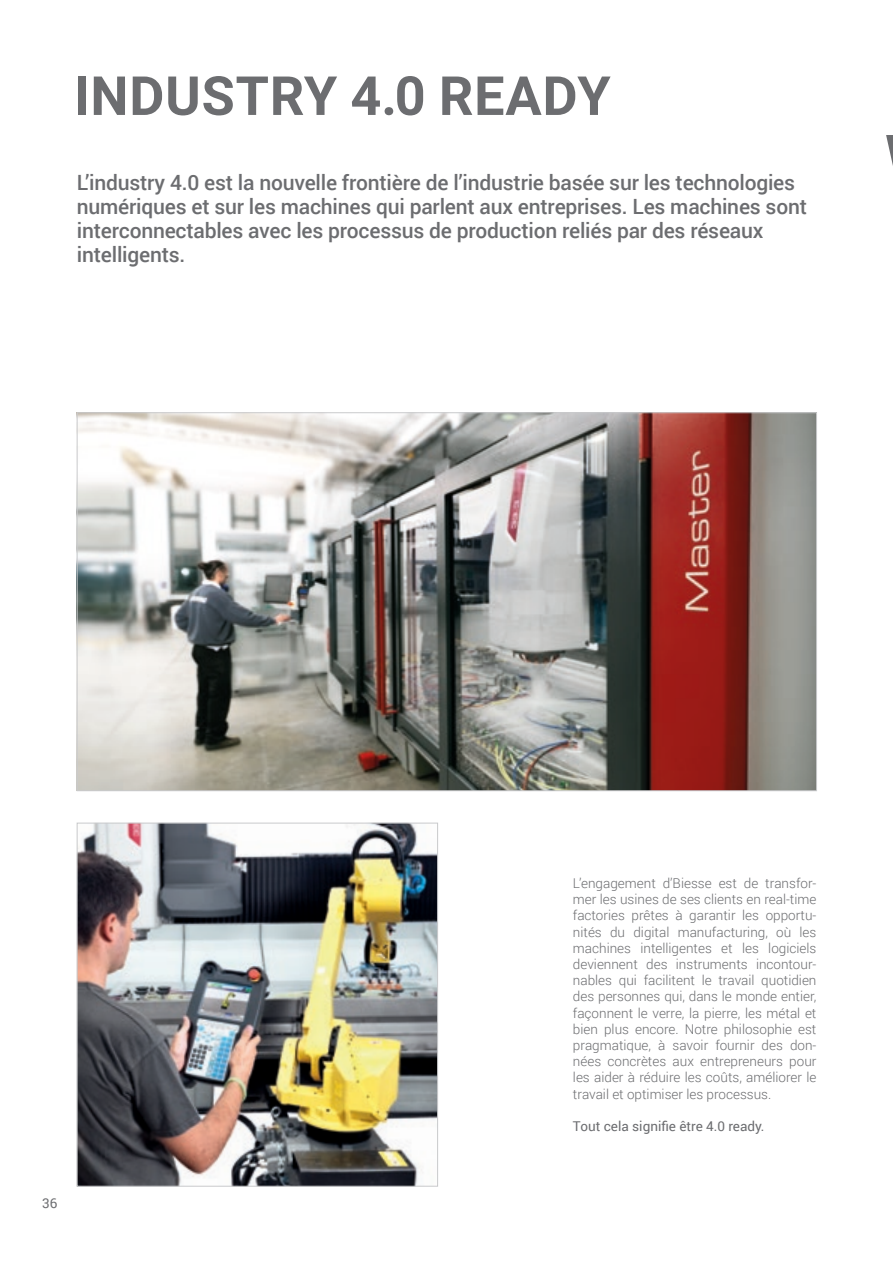
<style>
.page{position:relative;width:893px;height:1263px;background:#fff}
.page>*{position:absolute;margin:0;border:0;box-sizing:border-box;transform-origin:0 0}
.t1{font:700 54px "Roboto";letter-spacing:.015em;color:#6c6d70}
.t2{font:500 21px/24px "Roboto";letter-spacing:-.01em;color:#6c6d70}
.t3{font:300 13.5px/16.2px "Roboto";color:#6c6d70;text-align:justify}
.t4{font:13.5px "Roboto";color:#6c6d70}
</style>
<div class="page">
<img style="left:79px;top:414px;width:736px;height:375px">
<img style="left:79px;top:825px;width:357px;height:359px">
<div style="left:77px;top:823px;width:361px;height:363px;border:1px solid #c9cacc"></div>
<p class="t1" style="left:74px;top:58px;width:538px">INDUSTRY 4.0 READY</p>
<p class="t2" style="left:77px;top:170px;width:732px">L’industry 4.0 est la nouvelle frontière de l’industrie basée sur les technologies numériques et sur les machines qui parlent aux entreprises. Les machines sont interconnectables avec les processus de production reliés par des réseaux intelligents.</p>
<p class="t4" style="left:42px;top:1194px;width:17px">36</p>
<p class="t3" style="left:573px;top:874px;width:245px">L’engagement d’Biesse est de transfor&shy;mer les usines de ses clients en real-time factories prêtes à garantir les opportu&shy;nités du digital manufacturing, où les machines intelligentes et les logiciels deviennent des instruments incontour&shy;nables qui facilitent le travail quotidien des personnes qui, dans le monde entier, façonnent le verre, la pierre, les métal et bien plus encore. Notre philosophie est pragmatique, à savoir fournir des don&shy;nées concrètes aux entrepreneurs pour les aider à réduire les coûts, améliorer le travail et optimiser les processus.</p>
<p class="t4" style="left:573px;top:1117px;width:193px">Tout cela signifie être 4.0 ready.</p>
</div>
